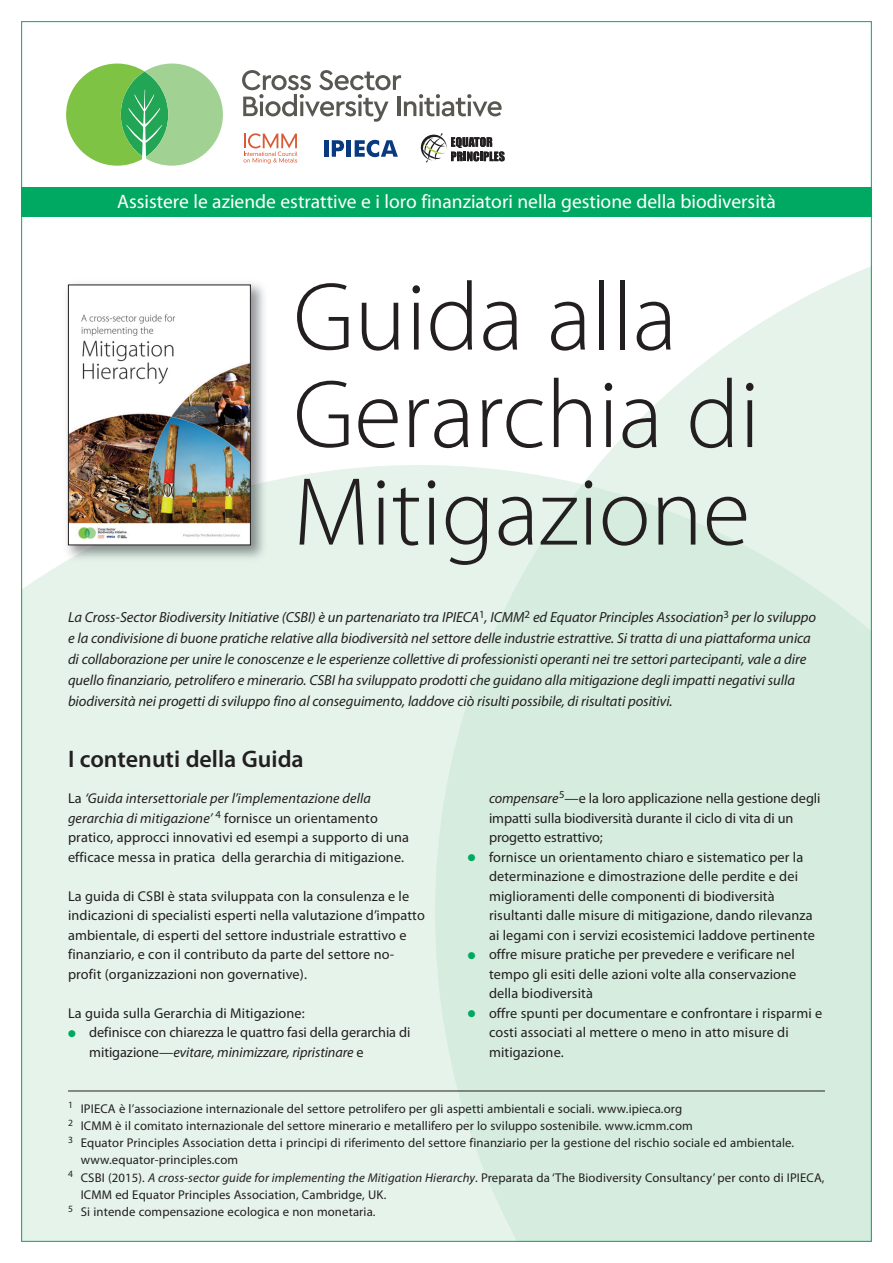
<style>
.page{position:relative;width:893px;height:1263px;background:#fff}
.page>*{position:absolute;margin:0;border:0;box-sizing:border-box;transform-origin:0 0}
.t1{font:300 97.5px/97.5px "Myriad Pro";color:#231f20}
.t2{font:600 24px "Myriad Pro";color:#231f20}
.t3{font:19.5px "Myriad Pro";color:#fff}
.t4{font:italic 14.7px/21px "Myriad Pro";letter-spacing:-.005em;color:#231f20}
.t5{font:14.25px/19.5px "Myriad Pro";letter-spacing:.01em;color:#231f20}
.t6{font:12.75px "Myriad Pro";letter-spacing:.01em;color:#231f20}
.s1{font-style:italic}
.s2{color:#00a961}
</style>
<div class="page">
<div style="left:23px;top:465px;width:412px;height:775px;background:#e5f3ea"></div>
<svg style="left:435px;top:267px;width:435px;height:217px"></svg>
<svg style="left:435px;top:484px;width:435px;height:756px;background:#d7ece0"></svg>
<div style="left:21px;top:187px;width:851px;height:30px;background:#00a961"></div>
<svg style="left:242px;top:70px;width:260px;height:52px"></svg>
<svg style="left:66px;top:64px;width:157px;height:102px"></svg>
<svg style="left:243px;top:133px;width:54px;height:31px"></svg>
<div style="left:324px;top:140px;width:5px;height:17px;background:#083981"></div>
<svg style="left:332px;top:140px;width:12px;height:17px"></svg>
<div style="left:346px;top:140px;width:5px;height:17px;background:#083981"></div>
<svg style="left:355px;top:140px;width:43px;height:17px"></svg>
<svg style="left:421px;top:133px;width:84px;height:29px"></svg>
<hr style="left:68px;top:1090px;width:757px;height:1px;background:#231f20">
<img style="left:62px;top:283px;width:208px;height:282px">
<img style="left:70px;top:287px;width:179px;height:256px">
<div style="left:68px;top:285px;width:183px;height:260px;border:1px solid #231f20"></div>
<h3 class="t3" style="left:117px;top:194px;width:660px">Assistere le aziende estrattive e i loro finanziatori nella gestione della biodiversità</h3>
<h1 class="t1" style="left:293px;top:279px;width:468px">Guida alla<br>Gerarchia di<br>Mitigazione</h1>
<p class="t4" style="left:68px;top:608px;width:750px">La Cross-Sector Biodiversity Initiative (CSBI) è un partenariato tra IPIECA<sup>1</sup>, ICMM<sup>2</sup> ed Equator Principles Association<sup>3</sup> per lo sviluppo e la condivisione di buone pratiche relative alla biodiversità nel settore delle industrie estrattive. Si tratta di una piattaforma unica di collaborazione per unire le conoscenze e le esperienze collettive di professionisti operanti nei tre settori partecipanti, vale a dire quello finanziario, petrolifero e minerario. CSBI ha sviluppato prodotti che guidano alla mitigazione degli impatti negativi sulla biodiversità nei progetti di sviluppo fino al conseguimento, laddove ciò risulti possibile, di risultati positivi.</p>
<h2 class="t2" style="left:68px;top:750px;width:237px">I contenuti della Guida</h2>
<p class="t5" style="left:68px;top:790px;width:342px">La <span class="s1">‘Guida intersettoriale per l’implementazione della gerarchia di mitigazione’</span> <sup>4</sup> fornisce un orientamento pratico, approcci innovativi ed esempi a supporto di una efficace messa in pratica della gerarchia di mitigazione.</p>
<p class="t5" style="left:68px;top:887px;width:358px">La guida di CSBI è stata sviluppata con la consulenza e le indicazioni di specialisti esperti nella valutazione d’impatto ambientale, di esperti del settore industriale estrattivo e finanziario, e con il contributo da parte del settore no&shy;profit (organizzazioni non governative).</p>
<p class="t5" style="left:68px;top:1004px;width:238px">La guida sulla Gerarchia di Mitigazione:</p>
<p class="t5" style="left:89px;top:1024px;width:323px;text-indent:-21px"><span class="s2">●</span> definisce con chiarezza le quattro fasi della gerarchia di mitigazione—<span class="s1">evitare, minimizzare, ripristinare</span> e</p>
<p class="t5" style="left:489px;top:790px;width:333px"><span class="s1">compensare</span><sup>5</sup>—e la loro applicazione nella gestione degli impatti sulla biodiversità durante il ciclo di vita di un progetto estrattivo;</p>
<p class="t5" style="left:489px;top:848px;width:327px;text-indent:-21px"><span class="s2">●</span> fornisce un orientamento chiaro e sistematico per la determinazione e dimostrazione delle perdite e dei miglioramenti delle componenti di biodiversità risultanti dalle misure di mitigazione, dando rilevanza ai legami con i servizi ecosistemici laddove pertinente</p>
<p class="t5" style="left:489px;top:946px;width:309px;text-align:justify;text-indent:-21px"><span class="s2">●</span> offre misure pratiche per prevedere e verificare nel tempo gli esiti delle azioni volte alla conservazione della biodiversità</p>
<p class="t5" style="left:489px;top:1004px;width:335px;text-indent:-21px"><span class="s2">●</span> offre spunti per documentare e confrontare i risparmi e costi associati al mettere o meno in atto misure di mitigazione.</p>
<p class="t6" style="left:68px;top:1103px;width:616px"><sup>1</sup> IPIECA è l’associazione internazionale del settore petrolifero per gli aspetti ambientali e sociali. www.ipieca.org</p>
<p class="t6" style="left:68px;top:1121px;width:626px"><sup>2</sup> ICMM è il comitato internazionale del settore minerario e metallifero per lo sviluppo sostenibile. www.icmm.com</p>
<p class="t6" style="left:68px;top:1138px;width:728px"><sup>3</sup> Equator Principles Association detta i principi di riferimento del settore finanziario per la gestione del rischio sociale ed ambientale.</p>
<p class="t6" style="left:81px;top:1155px;width:159px">www.equator-principles.com</p>
<p class="t6" style="left:68px;top:1172px;width:758px"><sup>4</sup> CSBI (2015). <span class="s1">A cross-sector guide for implementing the Mitigation Hierarchy</span>. Preparata da ‘The Biodiversity Consultancy’ per conto di IPIECA,</p>
<p class="t6" style="left:81px;top:1190px;width:307px">ICMM ed Equator Principles Association, Cambridge, UK.</p>
<p class="t6" style="left:68px;top:1207px;width:309px"><sup>5</sup> Si intende compensazione ecologica e non monetaria.</p>
</div>
